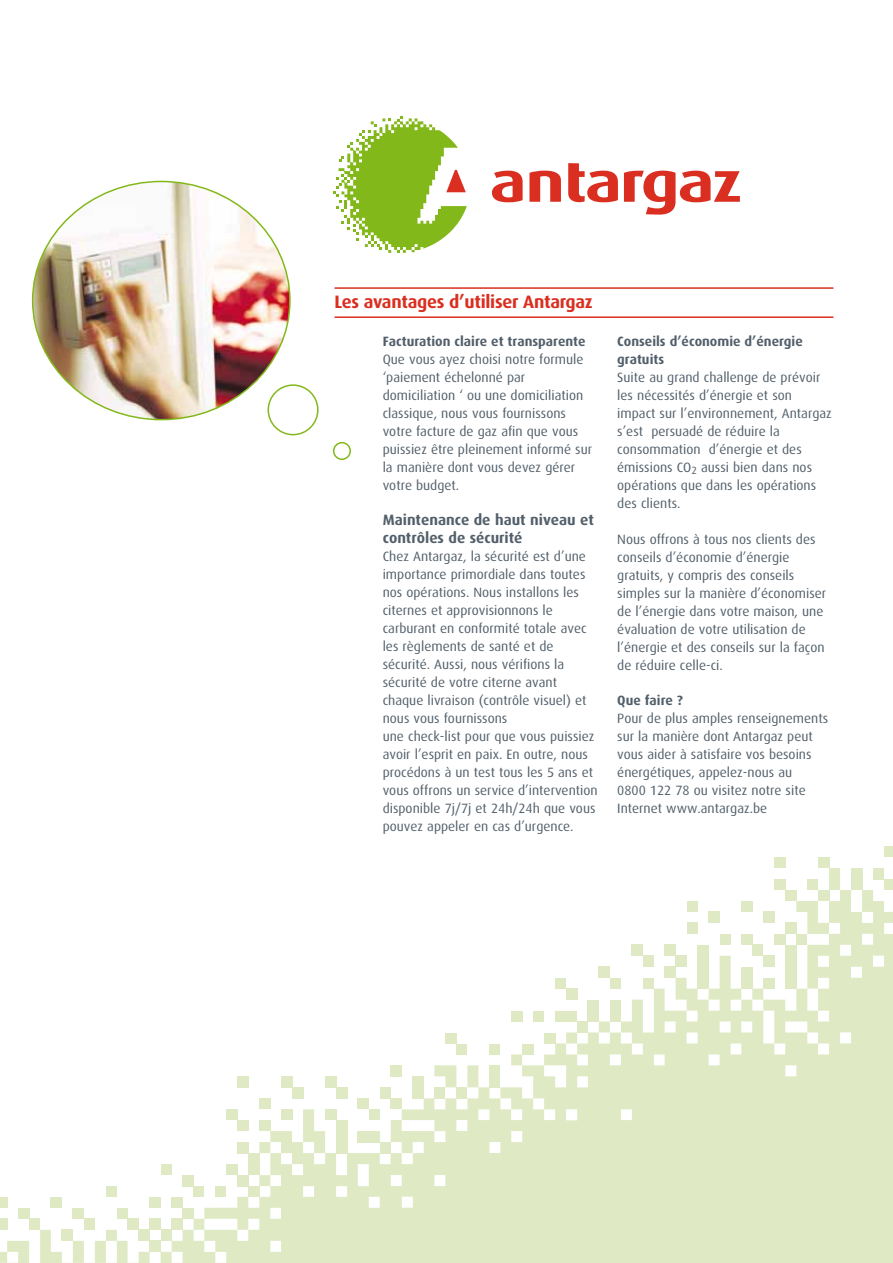
<style>
.page{position:relative;width:893px;height:1263px;background:#fff}
.page>*{position:absolute;margin:0;border:0;box-sizing:border-box;transform-origin:0 0}
.t1{font:700 18px "Dax OT";letter-spacing:-.015em;color:#da2f20}
.t2{font:700 15px/18px "Dax OT";color:#525f6a}
.t3{font:13.5px/18px "Dax OT";color:#525f6a}
.t4{font:700 13.5px/18px "Dax OT";color:#525f6a}
</style>
<div class="page">
<div style="left:884px;top:846px;width:9px;height:11px;background:#dfeac4"></div>
<div style="left:774px;top:857px;width:11px;height:11px;background:#dfeac4"></div>
<div style="left:818px;top:857px;width:11px;height:11px;background:#dfeac4"></div>
<div style="left:851px;top:868px;width:11px;height:22px;background:#dfeac4"></div>
<div style="left:873px;top:868px;width:11px;height:11px;background:#dfeac4"></div>
<div style="left:884px;top:879px;width:9px;height:11px;background:#dfeac4"></div>
<svg style="left:774px;top:868px;width:66px;height:22px"></svg>
<div style="left:0;top:1197px;width:7px;height:11px;background:#dfeac4"></div>
<div style="left:0;top:1219px;width:7px;height:11px;background:#dfeac4"></div>
<svg style="left:0;top:1252px;width:7px;height:11px"></svg>
<svg style="left:7px;top:890px;width:886px;height:373px"></svg>
<hr style="left:334px;top:287px;width:499px;height:2px;background:#da2f20">
<hr style="left:334px;top:316px;width:499px;height:2px;background:#da2f20">
<svg style="left:529px;top:171px;width:32px;height:31px"></svg>
<svg style="left:568px;top:163px;width:50px;height:39px"></svg>
<svg style="left:492px;top:171px;width:31px;height:31px"></svg>
<svg style="left:624px;top:170px;width:116px;height:45px"></svg>
<svg style="left:333px;top:116px;width:134px;height:137px"></svg>
<img style="left:33px;top:181px;width:257px;height:239px">
<div style="left:268px;top:384px;width:51px;height:51px;border:2px solid #83b81a;border-radius:50%"></div>
<div style="left:333px;top:442px;width:18px;height:18px;border:2px solid #83b81a;border-radius:50%"></div>
<h1 class="t1" style="left:334px;top:285px;width:260px">Les avantages d’utiliser Antargaz</h1>
<p class="t4" style="left:383px;top:330px;width:204px">Facturation claire et transparente</p>
<p class="t3" style="left:383px;top:348px;width:211px">Que vous ayez choisi notre formule ‘paiement échelonné par domiciliation ‘ ou une domiciliation classique, nous vous fournissons votre facture de gaz afin que vous puissiez être pleinement informé sur la manière dont vous devez gérer votre budget.</p>
<p class="t2" style="left:383px;top:508px;width:213px">Maintenance de haut niveau et contrôles de sécurité</p>
<p class="t3" style="left:383px;top:545px;width:216px">Chez Antargaz, la sécurité est d’une importance primordiale dans toutes nos opérations. Nous installons les citernes et approvisionnons le carburant en conformité totale avec les règlements de santé et de sécurité. Aussi, nous vérifions la sécurité de votre citerne avant chaque livraison (contrôle visuel) et nous vous fournissons<br>une check-list pour que vous puissiez avoir l’esprit en paix. En outre, nous procédons à un test tous les 5 ans et vous offrons un service d’intervention disponible 7j/7j et 24h/24h que vous pouvez appeler en cas d’urgence.</p>
<p class="t4" style="left:617px;top:330px;width:187px">Conseils d’économie d’énergie gratuits</p>
<p class="t3" style="left:617px;top:366px;width:216px">Suite au grand challenge de prévoir les nécessités d’énergie et son impact sur l’environnement, Antargaz s’est persuadé de réduire la consommation d’énergie et des émissions CO<sub>2</sub> aussi bien dans nos opérations que dans les opérations des clients.</p>
<p class="t3" style="left:617px;top:528px;width:210px">Nous offrons à tous nos clients des conseils d’économie d’énergie gratuits, y compris des conseils simples sur la manière d’économiser de l’énergie dans votre maison, une évaluation de votre utilisation de l’énergie et des conseils sur la façon de réduire celle-ci.</p>
<p class="t4" style="left:617px;top:689px;width:67px">Que faire ?</p>
<p class="t3" style="left:617px;top:707px;width:212px">Pour de plus amples renseignements sur la manière dont Antargaz peut vous aider à satisfaire vos besoins énergétiques, appelez-nous au<br>0800 122 78 ou visitez notre site<br>Internet www.antargaz.be</p>
</div>
